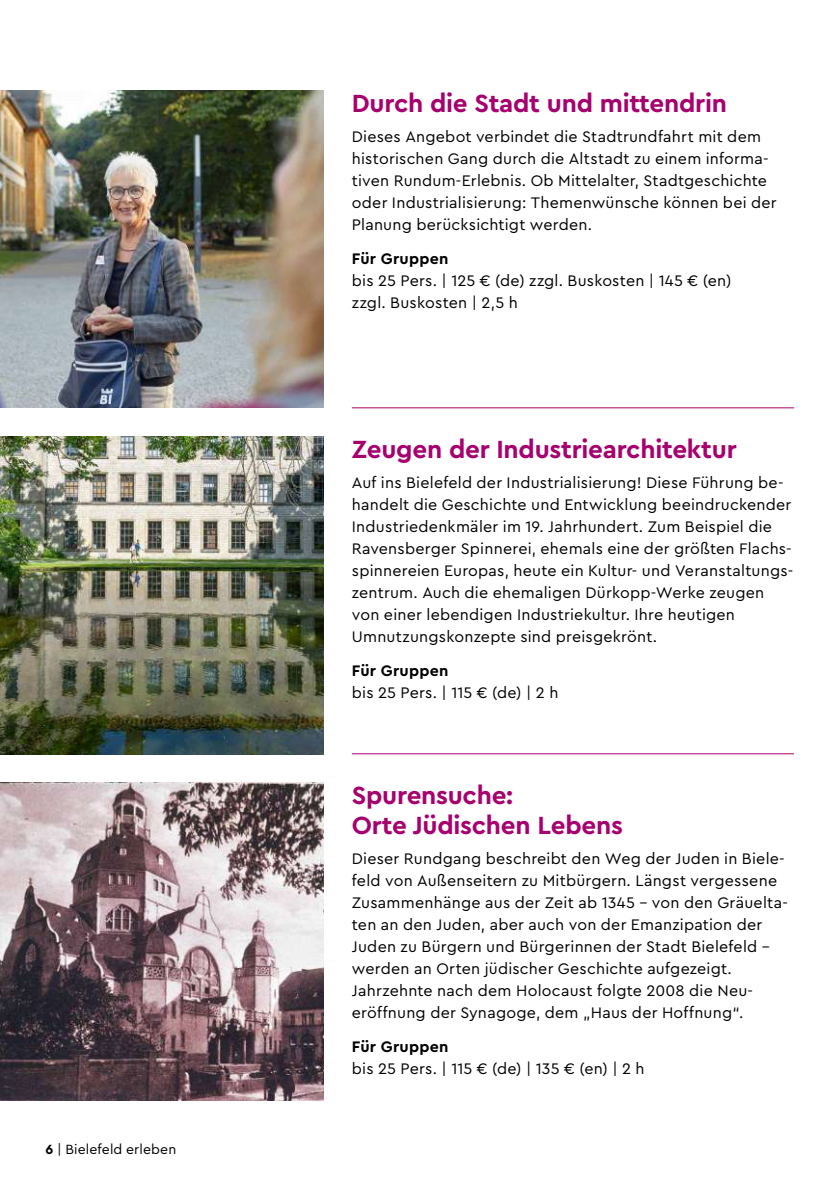
<style>
.page{position:relative;width:840px;height:1191px;background:#fff}
.page>*{position:absolute;margin:0;border:0;box-sizing:border-box;transform-origin:0 0}
.t1{font:700 26px/30px "Cera Bielefeld";letter-spacing:-.01em;color:#a6016e}
.t2{font:16px/22px "Cera Bielefeld";letter-spacing:.015em;color:#000}
.t3{font:700 16px "Cera Bielefeld";letter-spacing:.02em;color:#000}
.t4{font:14px "Cera Bielefeld";letter-spacing:.01em;color:#000}
.s1{font-weight:700}
</style>
<div class="page">
<img style="left:0;top:437px;width:323px;height:317px">
<img style="left:0;top:782px;width:323px;height:318px">
<hr style="left:351px;top:407px;width:442px;height:1px;background:#a6016e">
<hr style="left:351px;top:753px;width:442px;height:1px;background:#a6016e">
<img style="left:0;top:90px;width:323px;height:317px">
<p class="t4" style="left:45px;top:1140px;width:132px"><span class="s1">6</span> | Bielefeld erleben</p>
<h1 class="t1" style="left:351px;top:87px;width:376px">Durch die Stadt und mittendrin</h1>
<p class="t2" style="left:351px;top:125px;width:426px">Dieses Angebot verbindet die Stadtrundfahrt mit dem historischen Gang durch die Altstadt zu einem informa&shy;tiven Rundum-Erlebnis. Ob Mittelalter, Stadtgeschichte oder Industrialisierung: Themenwünsche können bei der Planung berücksichtigt werden.</p>
<p class="t3" style="left:351px;top:248px;width:98px">Für Gruppen</p>
<p class="t2" style="left:351px;top:269px;width:381px">bis 25 Pers. | 125 € (de) zzgl. Buskosten | 145 € (en) zzgl. Buskosten | 2,5 h</p>
<h1 class="t1" style="left:351px;top:433px;width:386px">Zeugen der Industriearchitektur</h1>
<p class="t2" style="left:351px;top:471px;width:442px">Auf ins Bielefeld der Industrialisierung! Diese Führung be&shy;handelt die Geschichte und Entwicklung beeindruckender Industriedenkmäler im 19. Jahrhundert. Zum Beispiel die Ravensberger Spinnerei, ehemals eine der größten Flachs&shy;spinnereien Europas, heute ein Kultur- und Veranstaltungs&shy;zentrum. Auch die ehemaligen Dürkopp-Werke zeugen von einer lebendigen Industriekultur. Ihre heutigen Umnutzungskonzepte sind preisgekrönt.</p>
<p class="t3" style="left:351px;top:659px;width:98px">Für Gruppen</p>
<p class="t2" style="left:351px;top:680px;width:208px">bis 25 Pers. | 115 € (de) | 2 h</p>
<h1 class="t1" style="left:351px;top:779px;width:272px">Spurensuche:<br>Orte Jüdischen Lebens</h1>
<p class="t2" style="left:351px;top:847px;width:437px">Dieser Rundgang beschreibt den Weg der Juden in Biele&shy;feld von Außenseitern zu Mitbürgern. Längst vergessene Zusammenhänge aus der Zeit ab 1345 – von den Gräuelta&shy;ten an den Juden, aber auch von der Emanzipation der Juden zu Bürgern und Bürgerinnen der Stadt Bielefeld – werden an Orten jüdischer Geschichte aufgezeigt.<br>Jahrzehnte nach dem Holocaust folgte 2008 die Neu&shy;eröffnung der Synagoge, dem „Haus der Hoffnung“.</p>
<p class="t3" style="left:351px;top:1035px;width:98px">Für Gruppen</p>
<p class="t2" style="left:351px;top:1056px;width:294px">bis 25 Pers. | 115 € (de) | 135 € (en) | 2 h</p>
</div>
